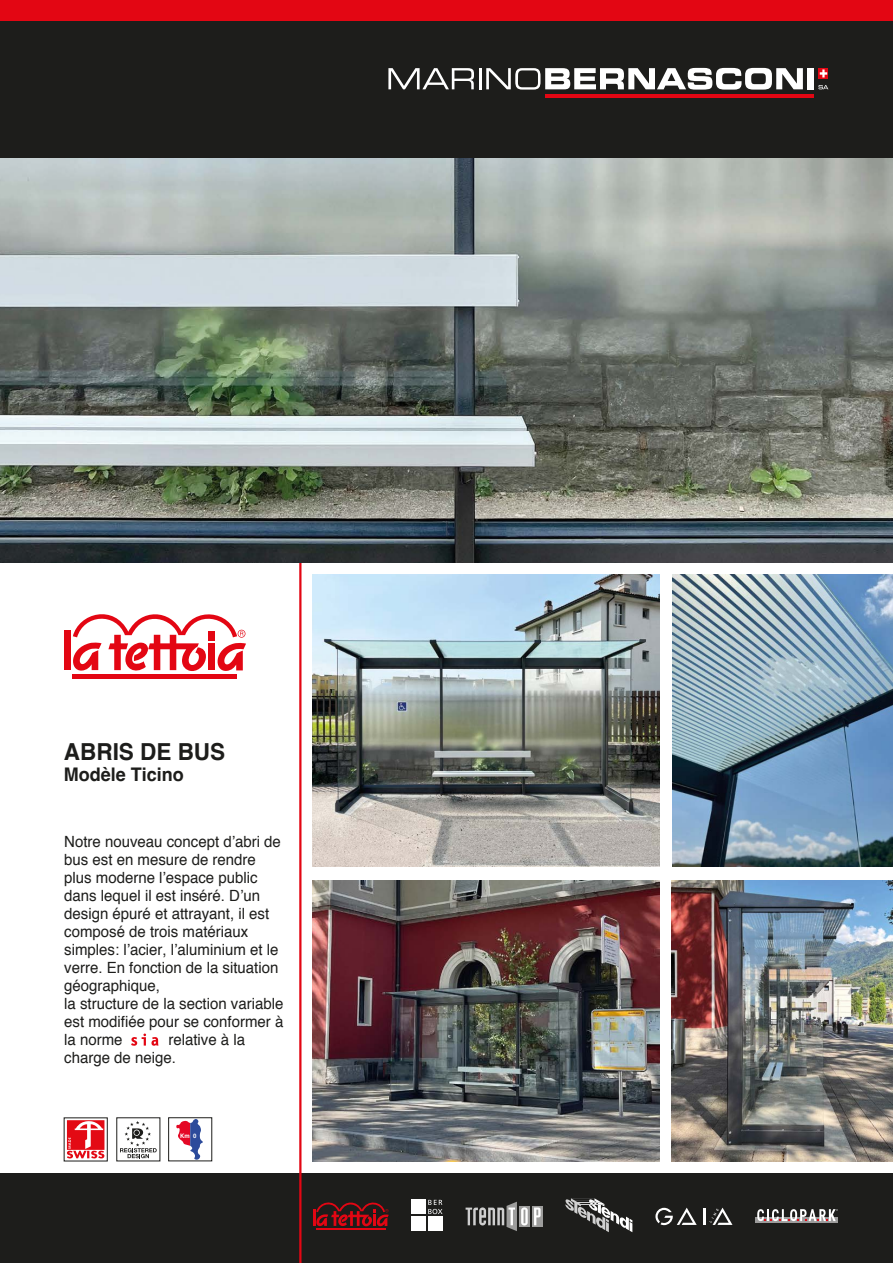
<style>
.page{position:relative;width:893px;height:1263px;background:#fff}
.page>*{position:absolute;margin:0;border:0;box-sizing:border-box;transform-origin:0 0}
.t1{font:700 23.4px "Helvetica";color:#1d1d1b;scale:.96 1}
.t2{font:700 18.75px "Helvetica";color:#1d1d1b;scale:.96 1}
.t3{font:15.45px/18px "Helvetica";color:#1d1d1b}
.t4{font:700 6.15px "Helvetica";color:#fff}
</style>
<div class="page">
<svg style="left:66px;top:1120px;width:1px;height:30px"></svg>
<div style="left:0;top:1174px;width:893px;height:89px;background:#1d1d1b"></div>
<div style="left:0;top:0;width:893px;height:21px;background:#e30613"></div>
<div style="left:0;top:21px;width:893px;height:137px;background:#1d1d1b"></div>
<hr style="left:299px;top:489px;width:2px;height:774px;background:#e30613">
<svg style="left:120px;top:1121px;width:37px;height:37px"></svg>
<div style="left:64px;top:631px;width:7px;height:39px;background:#e30613"></div>
<div style="left:72px;top:674px;width:165px;height:5px;background:#e30613"></div>
<svg style="left:69px;top:614px;width:177px;height:57px"></svg>
<svg style="left:176px;top:1119px;width:27px;height:40px"></svg>
<div style="left:168px;top:1117px;width:44px;height:44px;border:1px solid #1d1d1b"></div>
<svg style="left:131px;top:1033px;width:27px;height:13px"></svg>
<svg style="left:67px;top:1120px;width:38px;height:39px"></svg>
<svg style="left:428px;top:1200px;width:15px;height:14px"></svg>
<div style="left:412px;top:1200px;width:14px;height:14px;background:#fff"></div>
<div style="left:412px;top:1216px;width:14px;height:15px;background:#fff"></div>
<div style="left:428px;top:1216px;width:14px;height:15px;background:#fff"></div>
<svg style="left:313px;top:1202px;width:76px;height:27px"></svg>
<div style="left:519px;top:1206px;width:11px;height:21px;background:#9d9d9c"></div>
<div style="left:532px;top:1206px;width:10px;height:21px;background:#9d9d9c"></div>
<svg style="left:534px;top:1207px;width:7px;height:18px"></svg>
<svg style="left:466px;top:1202px;width:62px;height:29px"></svg>
<svg style="left:565px;top:1198px;width:67px;height:34px"></svg>
<hr style="left:703px;top:1208px;width:3px;height:17px;background:#fff">
<svg style="left:655px;top:1207px;width:42px;height:18px"></svg>
<svg style="left:709px;top:1207px;width:23px;height:18px"></svg>
<img style="left:0;top:158px;width:893px;height:404px">
<img style="left:313px;top:575px;width:346px;height:292px">
<img style="left:673px;top:575px;width:220px;height:292px">
<svg style="left:388px;top:68px;width:86px;height:21px"></svg>
<hr style="left:479px;top:68px;width:2px;height:21px;background:#fff">
<svg style="left:486px;top:68px;width:317px;height:22px"></svg>
<div style="left:808px;top:68px;width:6px;height:21px;background:#fff"></div>
<hr style="left:545px;top:94px;width:269px;height:4px;background:#e30613">
<svg style="left:818px;top:85px;width:10px;height:4px"></svg>
<svg style="left:819px;top:68px;width:9px;height:11px"></svg>
<svg style="left:820px;top:69px;width:7px;height:8px"></svg>
<img style="left:671px;top:881px;width:222px;height:280px">
<img style="left:313px;top:881px;width:346px;height:280px">
<div style="left:755px;top:1217px;width:83px;height:6px;background:#9c9b9b"></div>
<svg style="left:757px;top:1209px;width:81px;height:12px"></svg>
<h1 class="t1" style="left:64px;top:737px;width:169px">ABRIS DE BUS</h1>
<p class="t2" style="left:64px;top:763px;width:127px">Modèle Ticino</p>
<p class="t3" style="left:64px;top:833px;width:221px">Notre nouveau concept d’abri de bus est en mesure de rendre plus moderne l’espace public dans lequel il est inséré. D’un design épuré et attrayant, il est composé de trois matériaux simples: l’acier, l’aluminium et le verre. En fonction de la situation géographique,<br>la structure de la section variable est modifiée pour se conformer à la norme</p>
<p class="t3" style="left:64px;top:1031px;width:182px;text-indent:104px">relative à la charge de neige.</p>
<p class="t4" style="left:180px;top:1132px;width:18px">Km 0</p>
</div>
